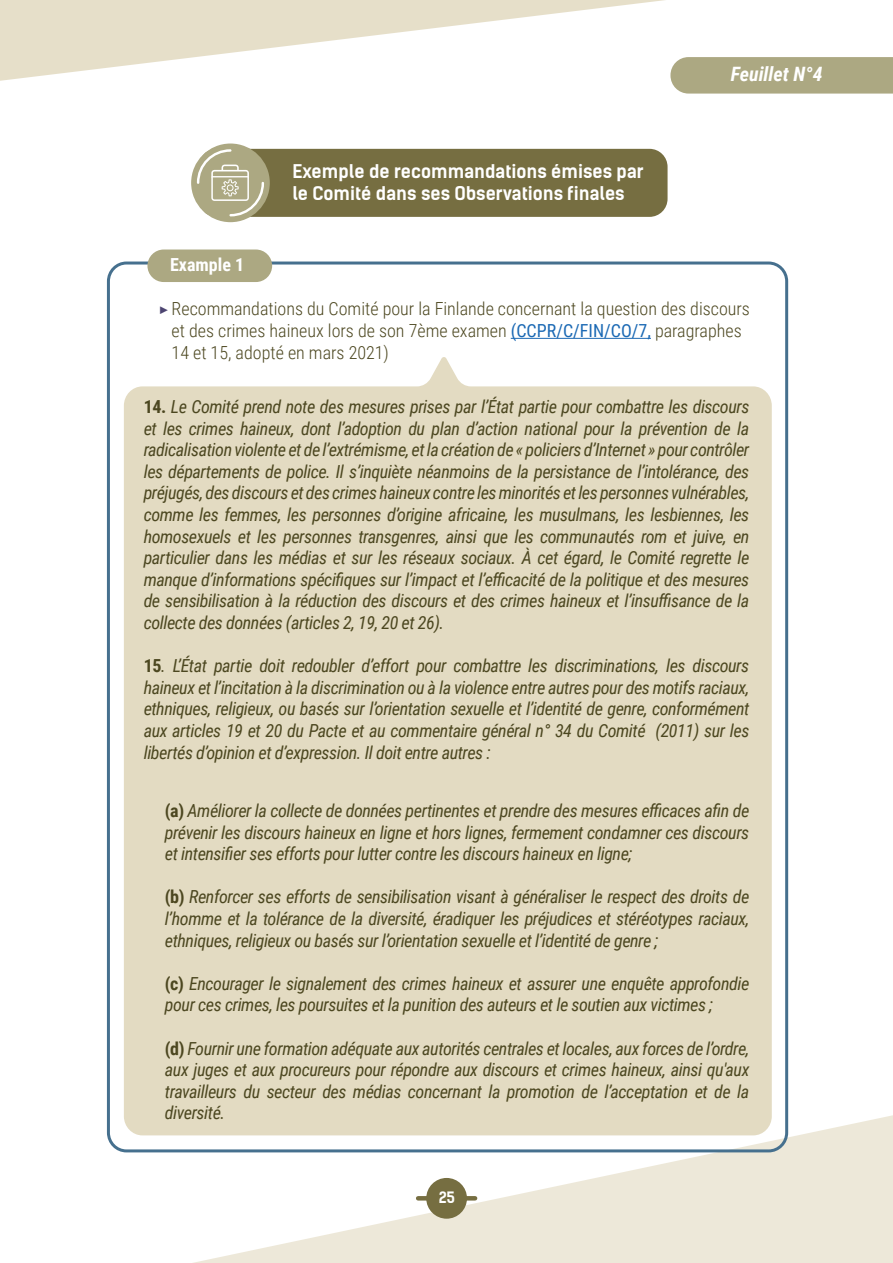
<style>
.page{position:relative;width:893px;height:1263px;background:#fff}
.page>*{position:absolute;margin:0;border:0;box-sizing:border-box;transform-origin:0 0}
.t1{font:italic 700 19.8px "Roboto Condensed";color:#fff}
.t2{font:italic 18px/21.6px "Roboto Condensed";letter-spacing:-.025em;color:#4c4720;text-align:justify}
.t3{font:300 18px/21.6px "Roboto Condensed";color:#4c4720}
.t4{font:700 18px/21.6px "Kelson Sans";color:#fff}
.t5{font:700 18px "Roboto Condensed";color:#fff}
.t6{font:700 15px "Kelson Sans";color:#fff}
.s1{font-family:"Montserrat";font-weight:100;font-style:italic;color:#4d4571}
.s2{font-weight:400;color:#1b69b4}
.s3{font-weight:700;font-style:normal}
</style>
<div class="page">
<svg style="left:0;top:0;width:665px;height:81px"></svg>
<svg style="left:106px;top:1110px;width:787px;height:153px;fill:#ede8d9"></svg>
<div style="left:124px;top:357px;width:648px;height:778px;background:#e3dbc2"></div>
<div style="left:147px;top:249px;width:125px;height:33px;background:#aca882;border-radius:16px"></div>
<div style="left:426px;top:1178px;width:41px;height:41px;background:#766e41;border-radius:50%"></div>
<hr style="left:418px;top:1196px;width:57px;height:4px;background:#766e41">
<svg style="left:670px;top:57px;width:223px;height:37px;background:#aeaa86"></svg>
<div style="left:199px;top:149px;width:469px;height:68px;background:#766e41;border-radius:18px"></div>
<hr style="left:511px;top:338px;width:140px;height:1px;background:#1b69b4">
<div style="left:191px;top:144px;width:79px;height:78px;background:#aca882;border-radius:50%"></div>
<svg style="left:196px;top:148px;width:69px;height:70px"></svg>
<p class="t5" style="left:170px;top:252px;width:76px">Example 1</p>
<p class="t4" style="left:292px;top:161px;width:353px">Exemple de recommandations émises par le Comité dans ses Observations finales</p>
<p class="t1" style="left:731px;top:60px;width:93px">Feuillet N°4</p>
<p class="t3" style="left:172px;top:298px;width:580px;text-indent:-14px"><span class="s1">▶</span> Recommandations du Comité pour la Finlande concernant la question des discours et des crimes haineux lors de son 7ème examen <span class="s2">(CCPR/C/FIN/CO/7,</span> paragraphes<br>14 et 15, adopté en mars 2021)</p>
<p class="t2" style="left:144px;top:395px;width:607px"><span class="s3">14.</span> Le Comité prend note des mesures prises par l’État partie pour combattre les discours et les crimes haineux, dont l’adoption du plan d’action national pour la prévention de la radicalisation violente et de l’extrémisme, et la création de « policiers d’Internet » pour contrôler les départements de police. Il s’inquiète néanmoins de la persistance de l’intolérance, des préjugés, des discours et des crimes haineux contre les minorités et les personnes vulnérables, comme les femmes, les personnes d’origine africaine, les musulmans, les lesbiennes, les homosexuels et les personnes transgenres, ainsi que les communautés rom et juive, en particulier dans les médias et sur les réseaux sociaux. À cet égard, le Comité regrette le manque d’informations spécifiques sur l’impact et l’efficacité de la politique et des mesures de sensibilisation à la réduction des discours et des crimes haineux et l’insuffisance de la collecte des données (articles 2, 19, 20 et 26).</p>
<p class="t2" style="left:144px;top:654px;width:607px"><span class="s3">15</span>. L’État partie doit redoubler d’effort pour combattre les discriminations, les discours haineux et l’incitation à la discrimination ou à la violence entre autres pour des motifs raciaux, ethniques, religieux, ou basés sur l’orientation sexuelle et l’identité de genre, conformément aux articles 19 et 20 du Pacte et au commentaire général n° 34 du Comité (2011) sur les libertés d’opinion et d’expression. Il doit entre autres :</p>
<p class="t2" style="left:165px;top:799px;width:586px"><span class="s3">(a)</span> Améliorer la collecte de données pertinentes et prendre des mesures efficaces afin de prévenir les discours haineux en ligne et hors lignes, fermement condamner ces discours et intensifier ses efforts pour lutter contre les discours haineux en ligne;</p>
<p class="t2" style="left:165px;top:885px;width:586px"><span class="s3">(b)</span> Renforcer ses efforts de sensibilisation visant à généraliser le respect des droits de l’homme et la tolérance de la diversité, éradiquer les préjudices et stéréotypes raciaux, ethniques, religieux ou basés sur l’orientation sexuelle et l’identité de genre ;</p>
<p class="t2" style="left:165px;top:972px;width:586px"><span class="s3">(c)</span> Encourager le signalement des crimes haineux et assurer une enquête approfondie pour ces crimes, les poursuites et la punition des auteurs et le soutien aux victimes ;</p>
<p class="t2" style="left:165px;top:1037px;width:586px"><span class="s3">(d)</span> Fournir une formation adéquate aux autorités centrales et locales, aux forces de l’ordre, aux juges et aux procureurs pour répondre aux discours et crimes haineux, ainsi qu'aux travailleurs du secteur des médias concernant la promotion de l’acceptation et de la diversité.</p>
<p class="t6" style="left:439px;top:1188px;width:18px">25</p>
</div>
